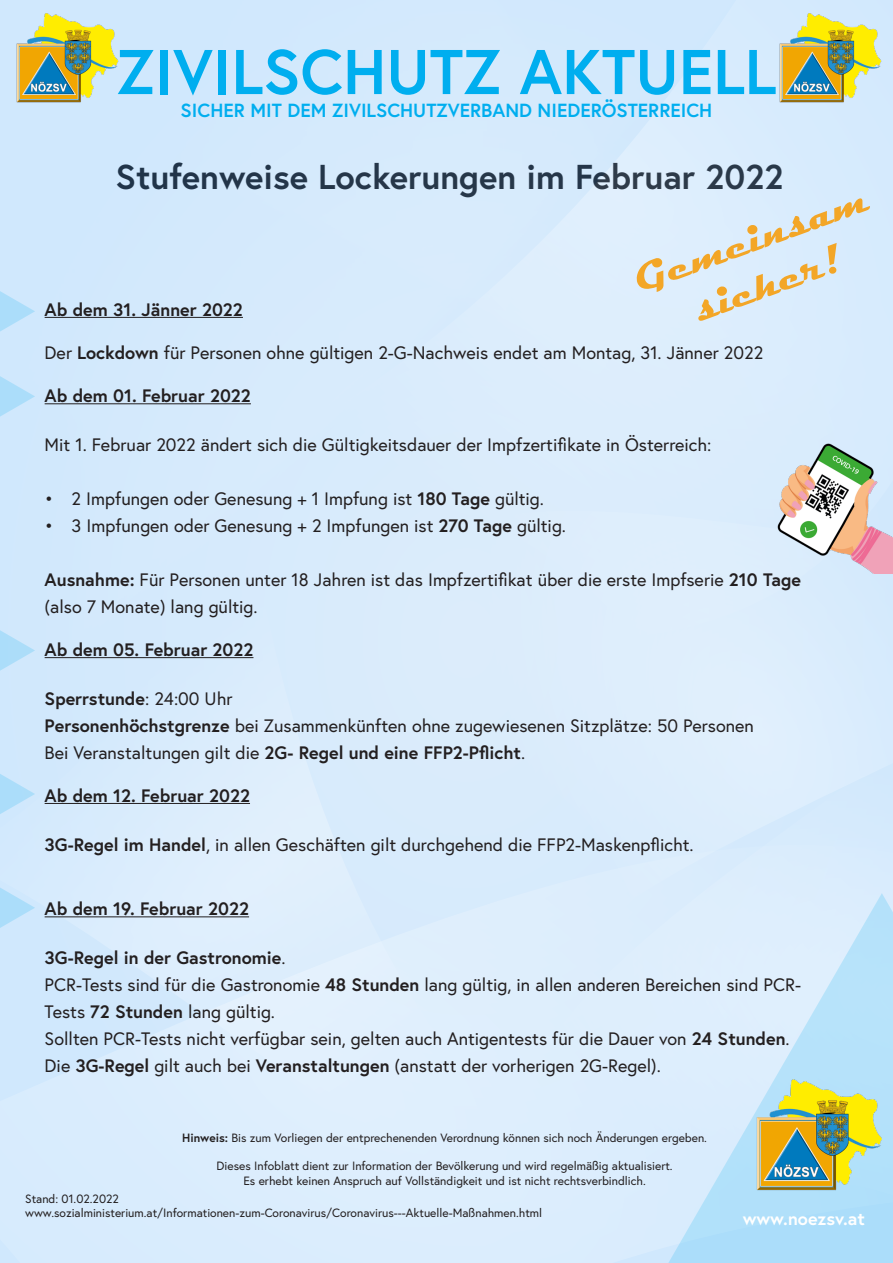
<style>
.page{position:relative;width:893px;height:1263px;background:#fff}
.page>*{position:absolute;margin:0;border:0;box-sizing:border-box;transform-origin:0 0}
.t1{font:700 63px "Europa";color:#00aeef}
.t2{font:700 39.45px "Magneto";color:#f3a627}
.t3{font:700 34.5px "Europa";color:#231f20}
.t4{font:700 19.05px "Europa";color:#00aeef}
.t5{font:18px/27px "Europa";color:#231f20}
.t6{font:700 18px "Europa";color:#231f20}
.t7{font:700 18px "Europa";color:#fff}
.t8{font:12px "Europa";color:#231f20}
.s1{font-weight:700}
.s2{font-weight:400}
</style>
<div class="page">
<svg style="left:0;top:879px;width:314px;height:384px;background:#d9ecfc"></svg>
<div style="left:314px;top:474px;width:579px;height:789px;background:#dcedfc"></div>
<img style="left:17px;top:12px;width:102px;height:90px">
<img style="left:779px;top:12px;width:102px;height:90px">
<svg style="left:634px;top:893px;width:259px;height:370px;background:#cde8fb"></svg>
<hr style="left:45px;top:317px;width:198px;height:1px;background:#231f20">
<hr style="left:45px;top:403px;width:206px;height:1px;background:#231f20">
<hr style="left:45px;top:657px;width:208px;height:1px;background:#231f20">
<hr style="left:45px;top:803px;width:205px;height:1px;background:#231f20">
<hr style="left:45px;top:916px;width:204px;height:1px;background:#231f20">
<img style="left:756px;top:1078px;width:127px;height:112px">
<svg style="left:0;top:232px;width:35px;height:244px;background:#c9e6fc"></svg>
<svg style="left:0;top:571px;width:35px;height:416px;background:#cbe6fc"></svg>
<img style="left:706px;top:434px;width:187px;height:140px">
<p class="t1" style="left:117px;top:29px;width:661px">ZIVILSCHUTZ AKTUELL</p>
<p class="t4" style="left:181px;top:97px;width:533px">SICHER MIT DEM ZIVILSCHUTZVERBAND NIEDERÖSTERREICH</p>
<p class="t3" style="left:116px;top:153px;width:670px">Stufenweise Lockerungen im Februar 2022</p>
<p class="t2" style="left:627px;top:260px;width:248px;rotate:-20deg">Gemeinsam</p>
<p class="t2" style="left:687px;top:288px;width:154px;rotate:-20deg">sicher!</p>
<p class="t6" style="left:45px;top:297px;width:200px">Ab dem 31. Jänner 2022</p>
<p class="t5" style="left:45px;top:339px;width:720px">Der <span class="s1">Lockdown</span> für Personen ohne gültigen 2-G-Nachweis endet am Montag, 31. Jänner 2022</p>
<p class="t6" style="left:45px;top:384px;width:208px">Ab dem 01. Februar 2022</p>
<p class="t5" style="left:45px;top:431px;width:668px">Mit 1. Februar 2022 ändert sich die Gültigkeitsdauer der Impfzertifikate in Österreich:</p>
<p class="t5" style="left:45px;top:485px;width:501px">• 2 Impfungen oder Genesung + 1 Impfung ist <span class="s1">180 Tage</span> gültig.</p>
<p class="t5" style="left:45px;top:512px;width:523px">• 3 Impfungen oder Genesung + 2 Impfungen ist <span class="s1">270 Tage</span> gültig.</p>
<p class="t5" style="left:45px;top:566px;width:758px"><span class="s1">Ausnahme:</span> Für Personen unter 18 Jahren ist das Impfzertifikat über die erste Impfserie <span class="s1">210 Tage </span>(also 7 Monate) lang gültig.</p>
<p class="t6" style="left:45px;top:638px;width:210px">Ab dem 05. Februar 2022</p>
<p class="t6" style="left:45px;top:686px;width:189px">Sperrstunde<span class="s2">: 24:00 Uhr</span></p>
<p class="t5" style="left:45px;top:712px;width:711px"><span class="s1">Personenhöchstgrenze</span> bei Zusammenkünften ohne zugewiesenen Sitzplätze: 50 Personen</p>
<p class="t6" style="left:45px;top:740px;width:482px"><span class="s2">Bei Veranstaltungen gilt die</span> 2G- Regel und eine FFP2-Pflicht<span class="s2">.</span></p>
<p class="t6" style="left:45px;top:783px;width:207px">Ab dem 12. Februar 2022</p>
<p class="t5" style="left:45px;top:830px;width:650px"><span class="s1">3G-Regel im Handel</span>, in allen Geschäften gilt durchgehend die FFP2-Maskenpflicht.</p>
<p class="t6" style="left:45px;top:897px;width:206px">Ab dem 19. Februar 2022</p>
<p class="t6" style="left:45px;top:945px;width:242px">3G-Regel in der Gastronomie<span class="s2">.</span></p>
<p class="t5" style="left:45px;top:971px;width:758px">PCR-Tests sind für die Gastronomie <span class="s1">48 Stunden</span> lang gültig, in allen anderen Bereichen sind PCR-<br>Tests <span class="s1">72 Stunden</span> lang gültig.</p>
<p class="t5" style="left:45px;top:1025px;width:747px">Sollten PCR-Tests nicht verfügbar sein, gelten auch Antigentests für die Dauer von <span class="s1">24 Stunden</span>.</p>
<p class="t5" style="left:45px;top:1052px;width:618px">Die <span class="s1">3G-Regel</span> gilt auch bei <span class="s1">Veranstaltungen</span> (anstatt der vorherigen 2G-Regel).</p>
<p class="t8" style="left:182px;top:1130px;width:526px"><span class="s1">Hinweis:</span> Bis zum Vorliegen der entprechenenden Verordnung können sich noch Änderungen ergeben.</p>
<p class="t8" style="left:216px;top:1158px;width:458px">Dieses Infoblatt dient zur Information der Bevölkerung und wird regelmäßig aktualisiert.</p>
<p class="t8" style="left:243px;top:1173px;width:404px">Es erhebt keinen Anspruch auf Vollständigkeit und ist nicht rechtsverbindlich.</p>
<p class="t8" style="left:25px;top:1191px;width:95px">Stand: 01.02.2022</p>
<p class="t8" style="left:25px;top:1205px;width:518px">www.sozialministerium.at/Informationen-zum-Coronavirus/Coronavirus---Aktuelle-Maßnahmen.html</p>
<p class="t7" style="left:743px;top:1206px;width:124px">www.noezsv.at</p>
</div>
